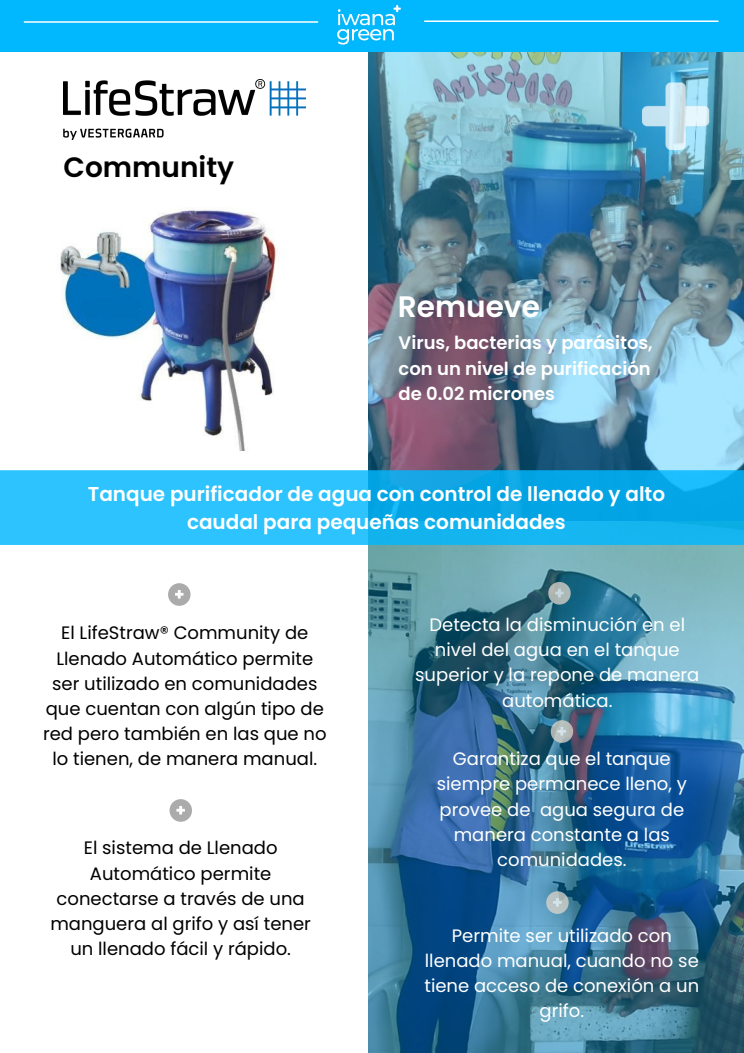
<style>
.page{position:relative;width:744px;height:1053px;background:#fff}
.page>*{position:absolute;margin:0;border:0;box-sizing:border-box;transform-origin:0 0}
.t1{font:600 29.6px "Poppins";color:#fff}
.t2{font:600 28px "Poppins";color:#000}
.t3{font:600 20px/27.9px "Poppins";color:#fff;text-align:center}
.t4{font:18px/25.2px "Poppins";color:#fff;text-align:center}
.t5{font:18px/25.2px "Poppins";color:#000;text-align:center}
.t6{font:600 18px/25.2px "Poppins";color:#fff}
</style>
<div class="page">
<img style="left:60px;top:209px;width:218px;height:242px">
<img style="left:369px;top:51px;width:375px;height:1001px">
<img style="left:620px;top:70px;width:100px;height:79px">
<svg style="left:0;top:470px;width:744px;height:75px;background:#1bb6f3"></svg>
<svg style="left:168px;top:583px;width:23px;height:22px"></svg>
<svg style="left:170px;top:799px;width:22px;height:22px"></svg>
<svg style="left:548px;top:582px;width:23px;height:22px"></svg>
<svg style="left:551px;top:720px;width:22px;height:22px"></svg>
<svg style="left:546px;top:891px;width:23px;height:22px"></svg>
<div style="left:0;top:0;width:744px;height:51px;background:#01b7fe"></div>
<img style="left:337px;top:5px;width:64px;height:40px">
<hr style="left:24px;top:21px;width:294px;height:2px;background:#fff">
<hr style="left:424px;top:20px;width:294px;height:2px;background:#fff">
<img style="left:64px;top:79px;width:242px;height:60px">
<h2 class="t2" style="left:64px;top:147px;width:172px">Community</h2>
<h1 class="t1" style="left:398px;top:286px;width:144px">Remueve</h1>
<p class="t6" style="left:399px;top:330px;width:256px">Virus, bacterias y parásitos, con un nivel de purificación de 0.02 micrones</p>
<p class="t3" style="left:88px;top:479px;width:579px">Tanque purificador de agua con control de llenado y alto caudal para pequeñas comunidades</p>
<p class="t5" style="left:43px;top:620px;width:285px">El LifeStraw® Community de<br>Llenado Automático permite ser utilizado en comunidades que cuentan con algún tipo de red pero también en las que no lo tienen, de manera manual.</p>
<p class="t5" style="left:50px;top:835px;width:262px">El sistema de Llenado<br>Automático permite conectarse a través de una manguera al grifo y así tener un llenado fácil y rápido.</p>
<p class="t4" style="left:415px;top:612px;width:286px">Detecta la disminución en el nivel del agua en el tanque superior y la repone de manera automática.</p>
<p class="t4" style="left:437px;top:746px;width:252px">Garantiza que el tanque siempre permanece lleno, y provee de agua segura de manera constante a las comunidades.</p>
<p class="t4" style="left:425px;top:922px;width:276px">Permite ser utilizado con llenado manual, cuando no se tiene acceso de conexión a un grifo.</p>
</div>
